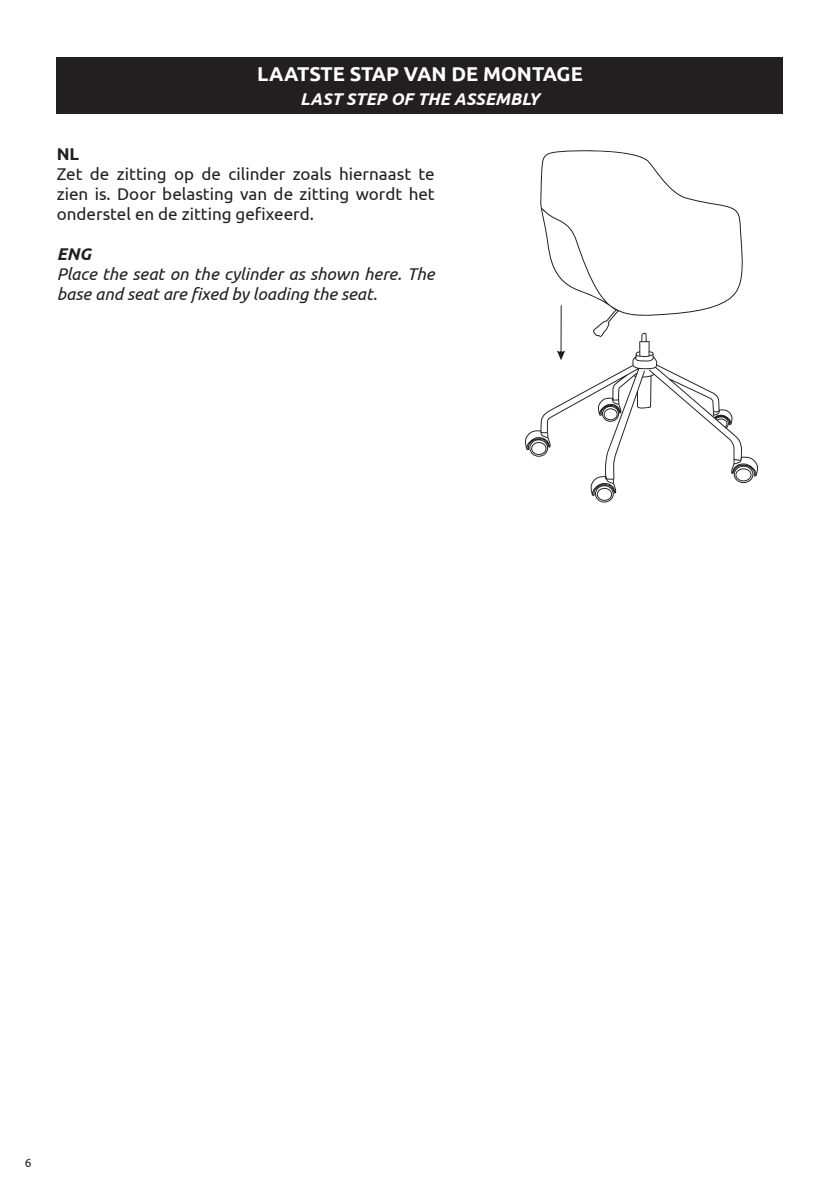
<style>
.page{position:relative;width:840px;height:1191px;background:#fff}
.page>*{position:absolute;margin:0;border:0;box-sizing:border-box;transform-origin:0 0}
.t1{font:700 20px "Ubuntu";color:#fff}
.t2{font:17px/20px "Ubuntu";color:#231f20;text-align:justify}
.t3{font:italic 17px/20px "Ubuntu";color:#231f20}
.t4{font:italic 700 17px "Ubuntu";color:#fff}
.t5{font:italic 700 17px "Ubuntu";color:#231f20}
.t6{font:700 17px "Ubuntu";color:#231f20}
.t7{font:12px "Ubuntu";color:#231f20}
</style>
<div class="page">
<div style="left:57px;top:57px;width:725px;height:56px;background:#231f20"></div>
<svg style="left:525px;top:150px;width:232px;height:352px"></svg>
<p class="t1" style="left:257px;top:62px;width:327px">LAATSTE STAP VAN DE MONTAGE</p>
<p class="t4" style="left:300px;top:88px;width:241px">LAST STEP OF THE ASSEMBLY</p>
<p class="t6" style="left:57px;top:144px;width:24px">NL</p>
<p class="t2" style="left:57px;top:163px;width:379px">Zet de zitting op de cilinder zoals hiernaast te zien is. Door belasting van de zitting wordt het onderstel en de zitting gefixeerd.</p>
<p class="t5" style="left:57px;top:244px;width:36px">ENG</p>
<p class="t3" style="left:57px;top:263px;width:379px">Place the seat on the cylinder as shown here. The base and seat are fixed by loading the seat.</p>
<p class="t7" style="left:25px;top:1155px;width:8px">6</p>
</div>
